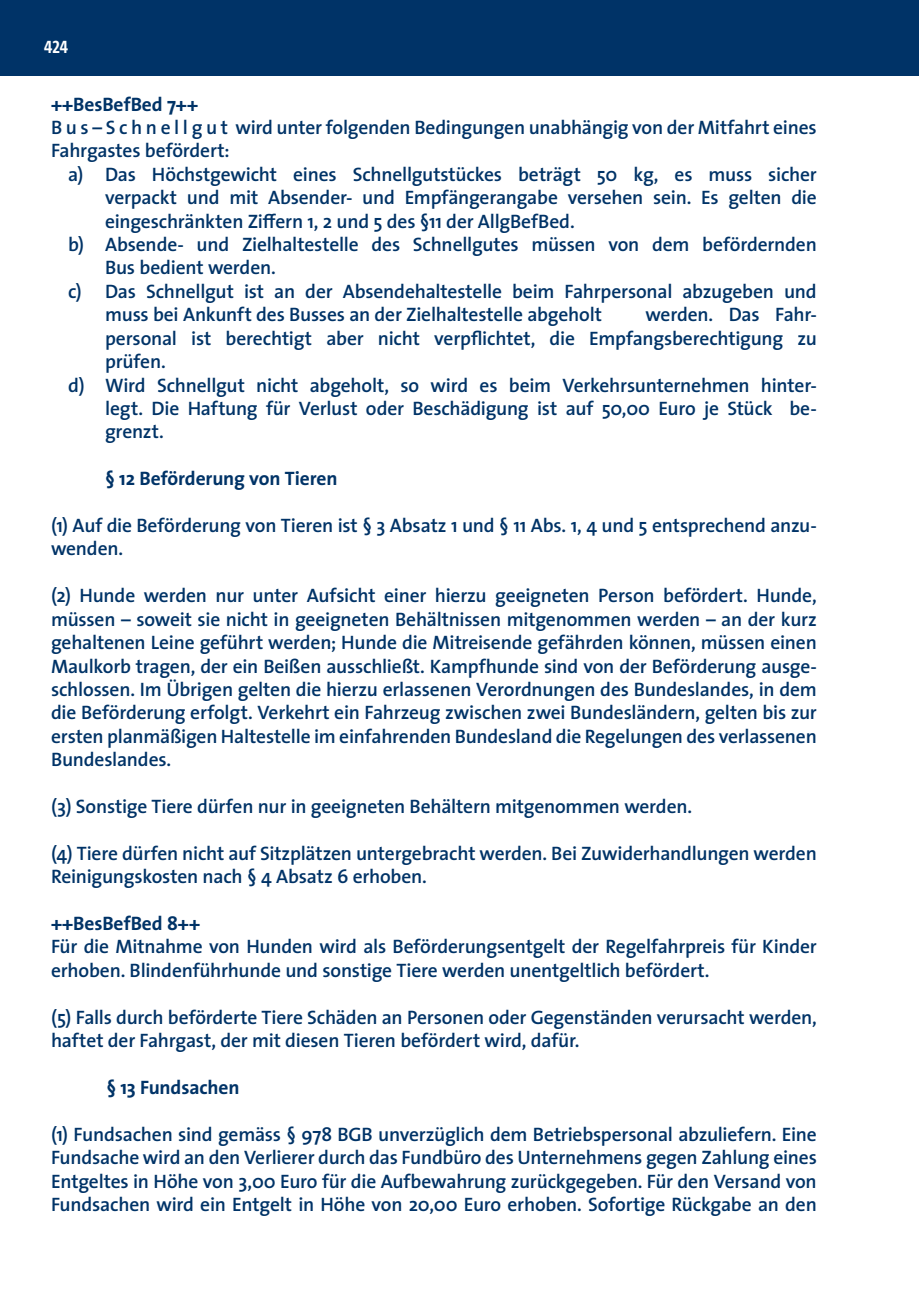
<style>
.page{position:relative;width:919px;height:1289px;background:#fff}
.page>*{position:absolute;margin:0;border:0;box-sizing:border-box;transform-origin:0 0}
.t1{font:600 19.5px/23.4px "The Sans 6";letter-spacing:-.01em;color:#003367}
.t2{font:19.5px "The Sans 7 Bold Plain";letter-spacing:-.005em;color:#003367}
.t3{font:700 18px "The Sans Cd OF7";color:#fff}
.s1{font-family:"The Sans 7 Bold Plain";font-weight:400;font-size:16.95px;color:#003367}
</style>
<div class="page">
<div style="left:0;top:0;width:918px;height:75px;background:#003367"></div>
<p class="t3" style="left:44px;top:38px;width:40px">424<span class="s1">424</span></p>
<p class="t2" style="left:51px;top:88px;width:149px">++BesBefBed 7++</p>
<p class="t1" style="left:51px;top:115px;width:767px">B u s – S c h n e l l g u t wird unter folgenden Bedingungen unabhängig von der Mitfahrt eines<br>Fahrgastes befördert:</p>
<p class="t1" style="left:105px;top:162px;width:713px;text-align:justify;text-indent:-37px">a) Das Höchstgewicht eines Schnellgutstückes beträgt 50 kg, es muss sicher verpackt und mit Absender- und Empfängerangabe versehen sein. Es gelten die eingeschränkten Ziffern 1, 2 und 5 des §11 der AllgBefBed.</p>
<p class="t1" style="left:105px;top:232px;width:713px;text-indent:-37px">b) Absende- und Zielhaltestelle des Schnellgutes müssen von dem befördernden<br>Bus bedient werden.</p>
<p class="t1" style="left:105px;top:279px;width:713px;text-indent:-37px">c) Das Schnellgut ist an der Absendehaltestelle beim Fahrpersonal abzugeben und muss bei Ankunft des Busses an der Zielhaltestelle abgeholt</p>
<p class="t1" style="left:105px;top:302px;width:713px;text-align:justify;text-indent:540px">werden. Das Fahr&shy;personal ist berechtigt aber nicht verpflichtet, die Empfangsberechtigung zu prüfen.</p>
<p class="t1" style="left:105px;top:373px;width:713px;text-align:justify;text-indent:-37px">d) Wird Schnellgut nicht abgeholt, so wird es beim Verkehrsunternehmen hinter&shy;legt. Die Haftung für Verlust oder Beschädigung ist auf 50,00 Euro je Stück be&shy;grenzt.</p>
<p class="t2" style="left:105px;top:462px;width:234px">§ 12 Beförderung von Tieren</p>
<p class="t1" style="left:51px;top:513px;width:767px">(1) Auf die Beförderung von Tieren ist § 3 Absatz 1 und § 11 Abs. 1, 4 und 5 entsprechend anzu&shy;wenden.</p>
<p class="t1" style="left:51px;top:583px;width:767px;text-align:justify">(2) Hunde werden nur unter Aufsicht einer hierzu geeigneten Person befördert. Hunde, müssen – soweit sie nicht in geeigneten Behältnissen mitgenommen werden – an der kurz gehaltenen Leine geführt werden; Hunde die Mitreisende gefährden können, müssen einen Maulkorb tragen, der ein Beißen ausschließt. Kampfhunde sind von der Beförderung ausge&shy;schlossen. Im Übrigen gelten die hierzu erlassenen Verordnungen des Bundeslandes, in dem die Beförderung erfolgt. Verkehrt ein Fahrzeug zwischen zwei Bundesländern, gelten bis zur ersten planmäßigen Haltestelle im einfahrenden Bundesland die Regelungen des verlassenen Bundeslandes.</p>
<p class="t1" style="left:51px;top:794px;width:642px">(3) Sonstige Tiere dürfen nur in geeigneten Behältern mitgenommen werden.</p>
<p class="t1" style="left:51px;top:841px;width:767px">(4) Tiere dürfen nicht auf Sitzplätzen untergebracht werden. Bei Zuwiderhandlungen werden<br>Reinigungskosten nach § 4 Absatz 6 erhoben.</p>
<p class="t2" style="left:51px;top:907px;width:151px">++BesBefBed 8++</p>
<p class="t1" style="left:51px;top:934px;width:767px">Für die Mitnahme von Hunden wird als Beförderungsentgelt der Regelfahrpreis für Kinder erhoben. Blindenführhunde und sonstige Tiere werden unentgeltlich befördert.</p>
<p class="t1" style="left:51px;top:1004px;width:767px">(5) Falls durch beförderte Tiere Schäden an Personen oder Gegenständen verursacht werden, haftet der Fahrgast, der mit diesen Tieren befördert wird, dafür.</p>
<p class="t2" style="left:106px;top:1071px;width:135px">§ 13 Fundsachen</p>
<p class="t1" style="left:51px;top:1121px;width:767px;text-align:justify">(1) Fundsachen sind gemäss § 978 BGB unverzüglich dem Betriebspersonal abzuliefern. Eine Fundsache wird an den Verlierer durch das Fundbüro des Unternehmens gegen Zahlung eines Entgeltes in Höhe von 3,00 Euro für die Aufbewahrung zurückgegeben. Für den Versand von Fundsachen wird ein Entgelt in Höhe von 20,00 Euro erhoben. Sofortige Rückgabe an den</p>
</div>
